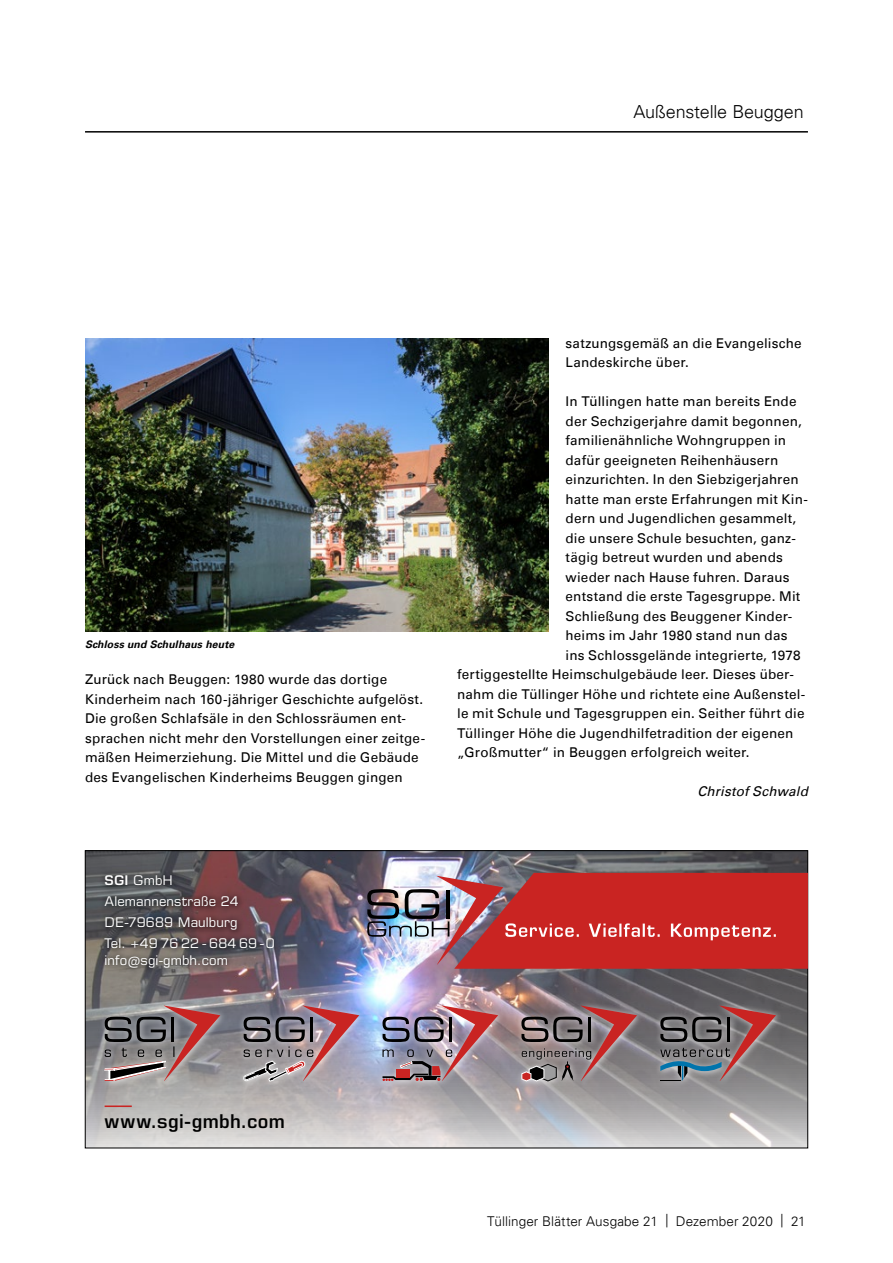
<style>
.page{position:relative;width:893px;height:1263px;background:#fff}
.page>*{position:absolute;margin:0;border:0;box-sizing:border-box;transform-origin:0 0}
.t1{font:600 19.05px "Eurostile LT Std";letter-spacing:.02em;color:#000}
.Headline_Seite_recht{font:300 18px "Univers LT";letter-spacing:-.01em;color:#000}
.Fließtext_regular{font:13.5px/19.5px "Univers LT";letter-spacing:.015em;color:#000}
.t2{font:300 13.5px "Univers LT";letter-spacing:.005em;color:#000}
.Fließtext_regular_Ab{font:italic 13.5px "Univers LT";letter-spacing:.01em;color:#000}
.t3{font:13.35px/16.6px "Eurostile LT Std";letter-spacing:.01em;color:#fff}
.Bildunterschrift_lig{font:italic 700 10.5px "Univers LT";letter-spacing:.01em;color:#000}
.s1{font-weight:600}
</style>
<div class="page">
<hr style="left:85px;top:131px;width:723px;height:2px;background:#000">
<img style="left:87px;top:852px;width:719px;height:294px">
<img style="left:85px;top:338px;width:464px;height:293px">
<img style="left:367px;top:873px;width:441px;height:96px">
<div style="left:98px;top:1000px;width:129px;height:89px;background:#fff;opacity:.75"></div>
<svg style="left:104px;top:1005px;width:116px;height:76px"></svg>
<div style="left:237px;top:1000px;width:129px;height:88px;background:#fff;opacity:.75"></div>
<svg style="left:243px;top:1005px;width:116px;height:77px"></svg>
<div style="left:515px;top:1000px;width:129px;height:88px;background:#fff;opacity:.75"></div>
<svg style="left:521px;top:1005px;width:116px;height:76px"></svg>
<div style="left:376px;top:1000px;width:129px;height:88px;background:#fff;opacity:.75"></div>
<img style="left:382px;top:1005px;width:116px;height:76px">
<div style="left:654px;top:1000px;width:129px;height:89px;background:#fff;opacity:.75"></div>
<svg style="left:660px;top:1005px;width:116px;height:76px"></svg>
<svg style="left:99px;top:870px;width:182px;height:104px"></svg>
<hr style="left:105px;top:1105px;width:27px;height:2px;background:#c92422">
<p class="Headline_Seite_recht" style="left:633px;top:101px;width:172px">Außenstelle Beuggen</p>
<p class="Bildunterschrift_lig" style="left:85px;top:638px;width:151px">Schloss und Schulhaus heute</p>
<p class="Fließtext_regular" style="left:85px;top:670px;width:342px">Zurück nach Beuggen: 1980 wurde das dortige Kinderheim nach 160-jähriger Geschichte aufgelöst.<br>Die großen Schlafsäle in den Schlossräumen ent&shy;sprachen nicht mehr den Vorstellungen einer zeitge&shy;mäßen Heimerziehung. Die Mittel und die Gebäude des Evangelischen Kinderheims Beuggen gingen</p>
<p class="t3" style="left:105px;top:872px;width:70px"><span class="s1">SGI</span> GmbH</p>
<p class="t3" style="left:105px;top:893px;width:136px">Alemannenstraße 24</p>
<p class="t3" style="left:105px;top:914px;width:134px">DE-79689 Maulburg</p>
<p class="t3" style="left:105px;top:935px;width:172px">Tel. +49 76 22 - 684 69 -0 info@sgi-gmbh.com</p>
<p class="Fließtext_regular" style="left:566px;top:333px;width:238px">satzungsgemäß an die Evangelische<br>Landeskirche über.</p>
<p class="Fließtext_regular" style="left:566px;top:392px;width:233px">In Tüllingen hatte man bereits Ende</p>
<p class="Fließtext_regular" style="left:566px;top:411px;width:238px">der Sechzigerjahre damit begonnen,</p>
<p class="Fließtext_regular" style="left:566px;top:431px;width:222px">familienähnliche Wohngruppen in</p>
<p class="Fließtext_regular" style="left:566px;top:450px;width:214px">dafür geeigneten Reihenhäusern</p>
<p class="Fließtext_regular" style="left:566px;top:470px;width:235px">einzurichten. In den Siebzigerjahren</p>
<p class="Fließtext_regular" style="left:566px;top:489px;width:244px">hatte man erste Erfahrungen mit Kin-</p>
<p class="Fließtext_regular" style="left:566px;top:509px;width:232px">dern und Jugendlichen gesammelt,</p>
<p class="Fließtext_regular" style="left:566px;top:528px;width:232px">die unsere Schule besuchten, ganz-</p>
<p class="Fließtext_regular" style="left:566px;top:548px;width:219px">tägig betreut wurden und abends</p>
<p class="Fließtext_regular" style="left:566px;top:567px;width:226px">wieder nach Hause fuhren. Daraus</p>
<p class="Fließtext_regular" style="left:566px;top:587px;width:236px">entstand die erste Tagesgruppe. Mit</p>
<p class="Fließtext_regular" style="left:566px;top:606px;width:228px">Schließung des Beuggener Kinder-</p>
<p class="Fließtext_regular" style="left:566px;top:626px;width:223px">heims im Jahr 1980 stand nun das</p>
<p class="Fließtext_regular" style="left:566px;top:645px;width:237px">ins Schlossgelände integrierte, 1978</p>
<p class="Fließtext_regular" style="left:457px;top:665px;width:338px">fertiggestellte Heimschulgebäude leer. Dieses über-</p>
<p class="Fließtext_regular" style="left:457px;top:684px;width:350px">nahm die Tüllinger Höhe und richtete eine Außenstel-</p>
<p class="Fließtext_regular" style="left:457px;top:704px;width:349px">le mit Schule und Tagesgruppen ein. Seither führt die</p>
<p class="Fließtext_regular" style="left:457px;top:723px;width:338px">Tüllinger Höhe die Jugendhilfetradition der eigenen</p>
<p class="Fließtext_regular" style="left:457px;top:743px;width:294px">„Großmutter“ in Beuggen erfolgreich weiter.</p>
<p class="Fließtext_regular_Ab" style="left:697px;top:783px;width:112px">Christof Schwald</p>
<p class="t1" style="left:105px;top:1109px;width:182px">www.sgi-gmbh.com</p>
<p class="t2" style="left:487px;top:1213px;width:320px">Tüllinger Blätter Ausgabe 21 | Dezember 2020 | 21</p>
</div>
